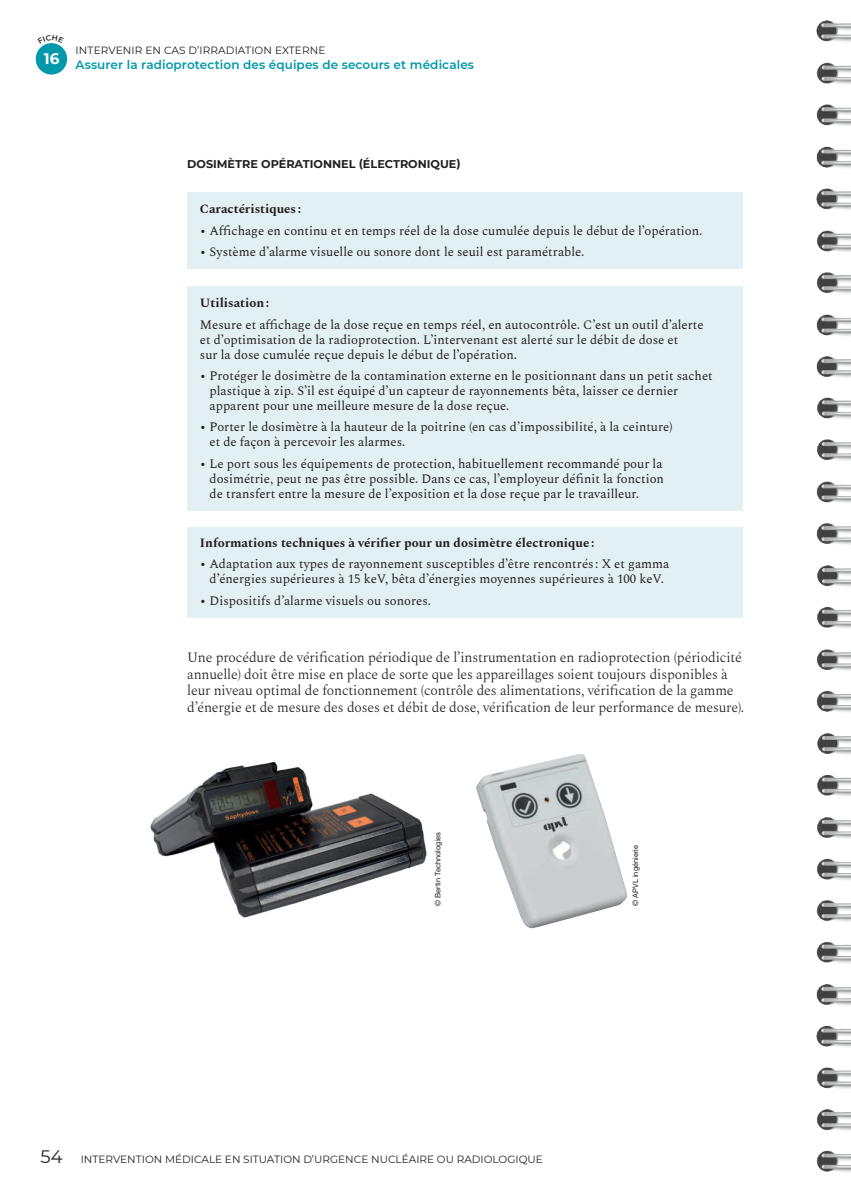
<style>
.page{position:relative;width:851px;height:1191px;background:#fff}
.page>*{position:absolute;margin:0;border:0;box-sizing:border-box;transform-origin:0 0}
.t1{font:700 15.15px "Montserrat";color:#fff}
.t2{font:300 13.95px/16.5px "Spectral";letter-spacing:-.01em;color:#231f20}
.t3{font:12.75px/15px "Spectral";color:#231f20}
.t4{font:700 12.75px "Spectral";color:#231f20}
.t5{font:600 12px "Montserrat";letter-spacing:.01em;color:#0098aa}
.t6{font:700 11.25px "Montserrat";color:#231f20}
.t7{font:10.5px "Montserrat";color:#231f20}
.t8{font:7.5px "Helvetica Neue LT Std";color:#231f20}
.s1{font-size:18px}
</style>
<div class="page">
<div style="left:36px;top:43px;width:31px;height:32px;background:#0098aa;border-radius:50%"></div>
<div style="left:187px;top:192px;width:555px;height:77px;background:#e2f0f3"></div>
<div style="left:187px;top:286px;width:555px;height:224px;background:#e2f0f3"></div>
<img style="left:476px;top:754px;width:151px;height:174px">
<img style="left:150px;top:762px;width:277px;height:156px">
<div style="left:187px;top:527px;width:555px;height:90px;background:#e2f0f3"></div>
<img style="left:816px;top:20px;width:34px;height:1027px">
<img style="left:816px;top:1067px;width:34px;height:105px">
<p class="t1" style="left:44px;top:48px;width:17px">16</p>
<p class="t7" style="left:76px;top:43px;width:251px">INTERVENIR EN CAS D’IRRADIATION EXTERNE</p>
<p class="t5" style="left:76px;top:56px;width:400px">Assurer la radioprotection des équipes de secours et médicales</p>
<p class="t6" style="left:187px;top:156px;width:275px">DOSIMÈTRE OPÉRATIONNEL (ÉLECTRONIQUE)</p>
<p class="t4" style="left:200px;top:200px;width:103px">Caractéristiques :</p>
<p class="t3" style="left:200px;top:222px;width:504px">• Affichage en continu et en temps réel de la dose cumulée depuis le début de l’opération.</p>
<p class="t3" style="left:200px;top:243px;width:386px">• Système d’alarme visuelle ou sonore dont le seuil est paramétrable.</p>
<p class="t4" style="left:200px;top:294px;width:71px">Utilisation :</p>
<p class="t3" style="left:200px;top:316px;width:505px">Mesure et affichage de la dose reçue en temps réel, en autocontrôle. C’est un outil d’alerte et d’optimisation de la radioprotection. L’intervenant est alerté sur le débit de dose et<br>sur la dose cumulée reçue depuis le début de l’opération.</p>
<p class="t3" style="left:209px;top:367px;width:504px;text-indent:-10px">• Protéger le dosimètre de la contamination externe en le positionnant dans un petit sachet plastique à zip. S’il est équipé d’un capteur de rayonnements bêta, laisser ce dernier apparent pour une meilleure mesure de la dose reçue.</p>
<p class="t3" style="left:209px;top:419px;width:464px;text-indent:-10px">• Porter le dosimètre à la hauteur de la poitrine (en cas d’impossibilité, à la ceinture) et de façon à percevoir les alarmes.</p>
<p class="t3" style="left:209px;top:455px;width:456px;text-align:justify;text-indent:-10px">• Le port sous les équipements de protection, habituellement recommandé pour la dosimétrie, peut ne pas être possible. Dans ce cas, l’employeur définit la fonction de transfert entre la mesure de l’exposition et la dose reçue par le travailleur.</p>
<p class="t4" style="left:200px;top:533px;width:396px">Informations techniques à vérifier pour un dosimètre électronique :</p>
<p class="t3" style="left:200px;top:556px;width:471px;text-align:center">• Adaptation aux types de rayonnement susceptibles d’être rencontrés : X et gamma d’énergies supérieures à 15 keV, bêta d’énergies moyennes supérieures à 100 keV.</p>
<p class="t3" style="left:200px;top:592px;width:232px">• Dispositifs d’alarme visuels ou sonores.</p>
<p class="t2" style="left:187px;top:648px;width:558px">Une procédure de vérification périodique de l’instrumentation en radioprotection (périodicité annuelle) doit être mise en place de sorte que les appareillages soient toujours disponibles à leur niveau optimal de fonctionnement (contrôle des alimentations, vérification de la gamme d’énergie et de mesure des doses et débit de dose, vérification de leur performance de mesure).</p>
<p class="t8" style="left:433px;top:905px;width:75px;rotate:-90deg">© Bertin Technologies</p>
<p class="t8" style="left:631px;top:905px;width:62px;rotate:-90deg">© APVL ingénierie</p>
<p class="t7" style="left:41px;top:1152px;width:503px"><span class="s1">54</span> INTERVENTION MÉDICALE EN SITUATION D’URGENCE NUCLÉAIRE OU RADIOLOGIQUE</p>
</div>
